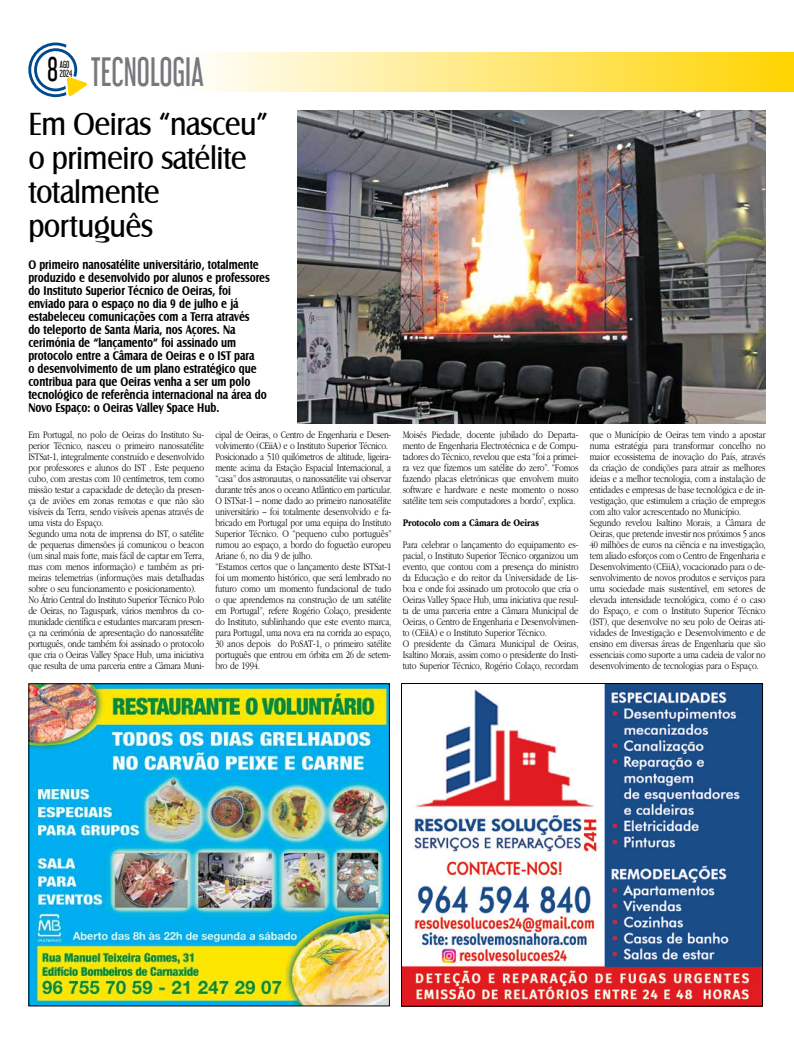
<style>
.page{position:relative;width:794px;height:1049px;background:#fff}
.page>*{position:absolute;margin:0;border:0;box-sizing:border-box;transform-origin:0 0}
.t1{font:36px "Libel Suit Rg";color:#77787b;scale:.9 1}
.t2{font:33px/34px "Castle T";letter-spacing:-.02em;color:#000;scale:.9 1}
.t3{font:30px "Libel Suit Rg";color:#000;scale:.9 1}
.t4{font:700 13px/13px "Castle T";color:#000;scale:.8 1}
.t5{font:300 10.5px/11px "ITC Garamond Std";letter-spacing:-.01em;color:#000;scale:.8 1}
.t6{font:700 10.5px "ITC Garamond Std";letter-spacing:-.01em;color:#000;scale:.8 1}
.t7{font:9px/9px "Libel Suit Rg";color:#000;scale:.9 1}
</style>
<div class="page">
<svg style="left:35px;top:43px;width:43px;height:55px"></svg>
<svg style="left:28px;top:52px;width:766px;height:39px"></svg>
<img style="left:297px;top:111px;width:468px;height:312px">
<img style="left:30px;top:685px;width:358px;height:319px">
<div style="left:28px;top:683px;width:362px;height:323px;border:1px solid #000"></div>
<img style="left:403px;top:685px;width:358px;height:319px">
<div style="left:401px;top:683px;width:362px;height:323px;border:1px solid #000"></div>
<h3 class="t3" style="left:47px;top:55px;width:13px">8</h3>
<p class="t7" style="left:60px;top:60px;width:15px">AGO<br>2024</p>
<h1 class="t1" style="left:91px;top:55px;width:127px">TECNOLOGIA</h1>
<h2 class="t2" style="left:28px;top:107px;width:268px">Em Oeiras “nasceu” o primeiro satélite totalmente português</h2>
<p class="t4" style="left:28px;top:258px;width:303px">O primeiro nanosatélite universitário, totalmente produzido e desenvolvido por alunos e professores do Instituto Superior Técnico de Oeiras, foi enviado para o espaço no dia 9 de julho e já estabeleceu comunicações com a Terra através<br>do teleporto de Santa Maria, nos Açores. Na cerimónia de “lançamento” foi assinado um protocolo entre a Câmara de Oeiras e o IST para<br>o desenvolvimento de um plano estratégico que contribua para que Oeiras venha a ser um polo tecnológico de referência internacional na área do Novo Espaço: o Oeiras Valley Space Hub.</p>
<p class="t5" style="left:28px;top:429px;width:221px">Em Portugal, no polo de Oeiras do Instituto Su&shy;perior Técnico, nasceu o primeiro nanossatélite ISTSat-1, integralmente construído e desenvolvido por professores e alunos do IST . Este pequeno cubo, com arestas com 10 centímetros, tem como missão testar a capacidade de deteção da presen&shy;ça de aviões em zonas remotas e que não são visíveis da Terra, sendo visíveis apenas através de uma vista do Espaço.<br>Segundo uma nota de imprensa do IST, o satélite de pequenas dimensões já comunicou o beacon (um sinal mais forte, mais fácil de captar em Terra, mas com menos informação) e também as pri&shy;meiras telemetrias (informações mais detalhadas sobre o seu funcionamento e posicionamento).<br>No Átrio Central do Instituto Superior Técnico Polo de Oeiras, no Taguspark, vários membros da co&shy;munidade científica e estudantes marcaram presen&shy;ça na cerimónia de apresentação do nanossatélite português, onde também foi assinado o protocolo que cria o Oeiras Valley Space Hub, uma iniciativa que resulta de uma parceria entre a Câmara Muni-</p>
<p class="t5" style="left:215px;top:429px;width:221px">cipal de Oeiras, o Centro de Engenharia e Desen&shy;volvimento (CEiiA) e o Instituto Superior Técnico.<br>Posicionado a 510 quilómetros de altitude, ligeira&shy;mente acima da Estação Espacial Internacional, a “casa” dos astronautas, o nanossatélite vai observar durante três anos o oceano Atlântico em particular.<br>O ISTSat-1 – nome dado ao primeiro nanosatélite universitário – foi totalmente desenvolvido e fa&shy;bricado em Portugal por uma equipa do Instituto Superior Técnico. O “pequeno cubo português” rumou ao espaço, a bordo do foguetão europeu Ariane 6, no dia 9 de julho.<br>“Estamos certos que o lançamento deste ISTSat-1 foi um momento histórico, que será lembrado no futuro como um momento fundacional de tudo o que aprendemos na construção de um satélite em Portugal”, refere Rogério Colaço, presidente do Instituto, sublinhando que este evento marca, para Portugal, uma nova era na corrida ao espaço, 30 anos depois do PoSAT-1, o primeiro satélite português que entrou em órbita em 26 de setem&shy;bro de 1994.</p>
<p class="t5" style="left:403px;top:429px;width:221px;text-align:justify">Moisés Piedade, docente jubilado do Departa&shy;mento de Engenharia Electrotécnica e de Compu&shy;tadores do Técnico, revelou que esta “foi a primei&shy;ra vez que fizemos um satélite do zero”. “Fomos fazendo placas eletrónicas que envolvem muito software e hardware e neste momento o nosso satélite tem seis computadores a bordo”, explica.</p>
<p class="t6" style="left:403px;top:518px;width:172px">Protocolo com a Câmara de Oeiras</p>
<p class="t5" style="left:403px;top:539px;width:221px">Para celebrar o lançamento do equipamento es&shy;pacial, o Instituto Superior Técnico organizou um evento, que contou com a presença do ministro da Educação e do reitor da Universidade de Lis&shy;boa e onde foi assinado um protocolo que cria o Oeiras Valley Space Hub, uma iniciativa que resul&shy;ta de uma parceria entre a Câmara Municipal de Oeiras, o Centro de Engenharia e Desenvolvimen&shy;to (CEiiA) e o Instituto Superior Técnico.<br>O presidente da Câmara Municipal de Oeiras, Isaltino Morais, assim como o presidente do Insti&shy;tuto Superior Técnico, Rogério Colaço, recordam</p>
<p class="t5" style="left:590px;top:429px;width:221px">que o Município de Oeiras tem vindo a apostar numa estratégia para transformar concelho no maior ecossistema de inovação do País, através da criação de condições para atrair as melhores ideias e a melhor tecnologia, com a instalação de entidades e empresas de base tecnológica e de in&shy;vestigação, que estimulem a criação de empregos com alto valor acrescentado no Município.<br>Segundo revelou Isaltino Morais, a Câmara de Oeiras, que pretende investir nos próximos 5 anos 40 milhões de euros na ciência e na investigação, tem aliado esforços com o Centro de Engenharia e Desenvolvimento (CEiiA), vocacionado para o de&shy;senvolvimento de novos produtos e serviços para uma sociedade mais sustentável, em setores de elevada intensidade tecnológica, como é o caso do Espaço, e com o Instituto Superior Técnico (IST), que desenvolve no seu polo de Oeiras ati&shy;vidades de Investigação e Desenvolvimento e de ensino em diversas áreas de Engenharia que são essenciais como suporte a uma cadeia de valor no desenvolvimento de tecnologias para o Espaço.</p>
</div>
